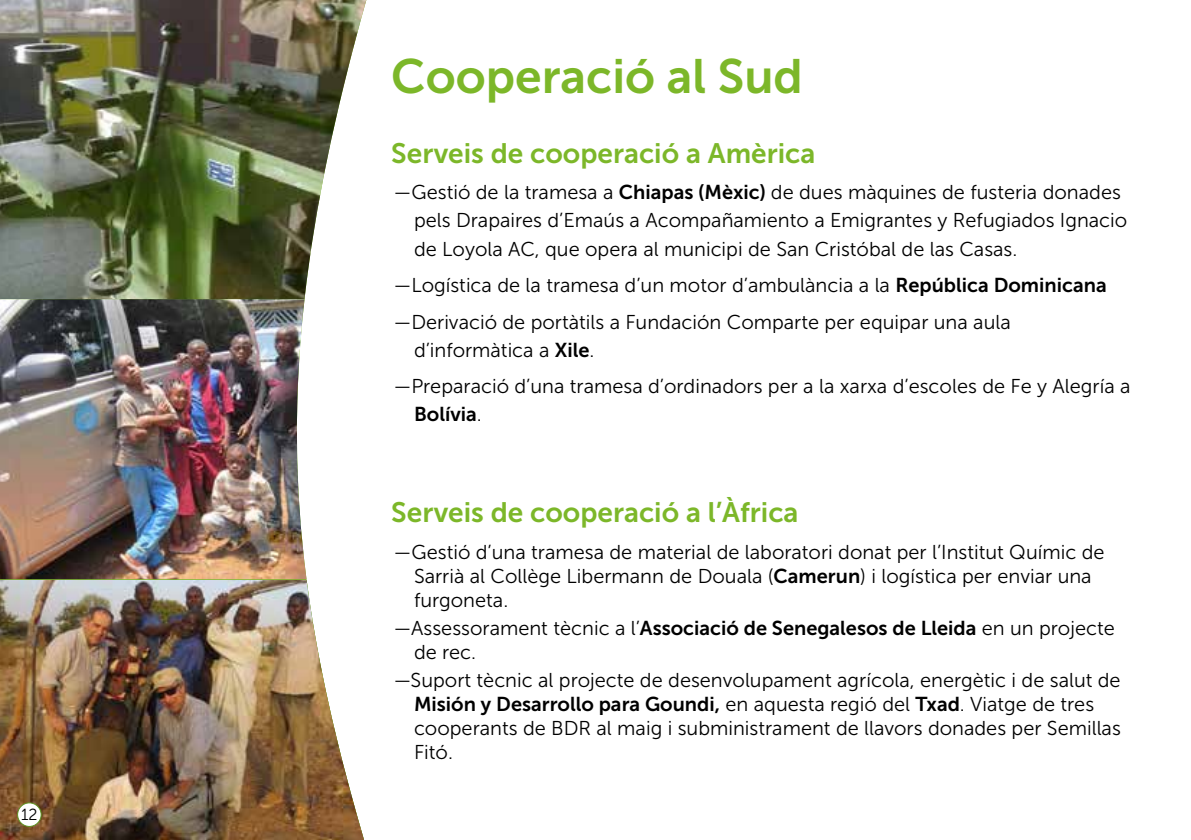
<style>
.page{position:relative;width:1191px;height:840px;background:#fff}
.page>*{position:absolute;margin:0;border:0;box-sizing:border-box;transform-origin:0 0}
.t1{font:48px "Museo Sans 700";color:#7cb729}
.t2{font:28px "Museo Sans 700";color:#7cb729}
.t3{font:20px/24px "Museo Sans 300";color:#000}
.t4{font:20px "Museo Sans 700";color:#000}
.t5{font:16px "Museo Sans 300";color:#000}
.s1{font-family:"Museo Sans 700"}
.s2{font-family:"Museo Sans 300"}
</style>
<div class="page">
<img style="left:0;top:0;width:366px;height:299px">
<img style="left:0;top:579px;width:364px;height:260px">
<img style="left:0;top:299px;width:306px;height:280px">
<div style="left:18px;top:802px;width:23px;height:24px;background:#fff;border-radius:50%"></div>
<div style="left:17px;top:801px;width:25px;height:25px;border:1px solid #5f9322;border-radius:50%"></div>
<p class="t5" style="left:21px;top:804px;width:18px">12</p>
<h1 class="t1" style="left:391px;top:50px;width:413px">Cooperació al Sud</h1>
<h2 class="t2" style="left:391px;top:137px;width:426px">Serveis de cooperació a Amèrica</h2>
<p class="t3" style="left:414px;top:179px;width:715px;line-height:28px;text-indent:-20px">—Gestió de la tramesa a <span class="s1">Chiapas (Mèxic)</span> de dues màquines de fusteria donades pels Drapaires d’Emaús a Acompañamiento a Emigrantes y Refugiados Ignacio de Loyola AC, que opera al municipi de San Cristóbal de las Casas.</p>
<p class="t3" style="left:393px;top:267px;width:714px;line-height:36.4px">—Logística de la tramesa d’un motor d’ambulància a la <span class="s1">República Dominicana </span>—Derivació de portàtils a Fundación Comparte per equipar una aula</p>
<p class="t3" style="left:393px;top:331px;width:738px;line-height:36.4px;text-indent:20px">d’informàtica a <span class="s1">Xile</span>.<br>—Preparació d’una tramesa d’ordinadors per a la xarxa d’escoles de Fe y Alegría a</p>
<p class="t4" style="left:414px;top:403px;width:69px">Bolívia<span class="s2">.</span></p>
<h2 class="t2" style="left:391px;top:497px;width:409px">Serveis de cooperació a l’Àfrica</h2>
<p class="t3" style="left:414px;top:540px;width:692px;text-indent:-20px">—Gestió d’una tramesa de material de laboratori donat per l’Institut Químic de<br>Sarrià al Collège Libermann de Douala (<span class="s1">Camerun</span>) i logística per enviar una furgoneta.</p>
<p class="t3" style="left:414px;top:616px;width:702px;text-indent:-20px">—Assessorament tècnic a l’<span class="s1">Associació de Senegalesos de Lleida</span> en un projecte de rec.</p>
<p class="t3" style="left:393px;top:668px;width:728px">—Suport tècnic al projecte de desenvolupament agrícola, energètic i de salut de</p>
<p class="t4" style="left:414px;top:692px;width:681px">Misión y Desarrollo para Goundi, <span class="s2">en aquesta regió del</span> Txad<span class="s2">. Viatge de tres</span></p>
<p class="t3" style="left:414px;top:716px;width:708px">cooperants de BDR al maig i subministrament de llavors donades per Semillas<br>Fitó.</p>
</div>
